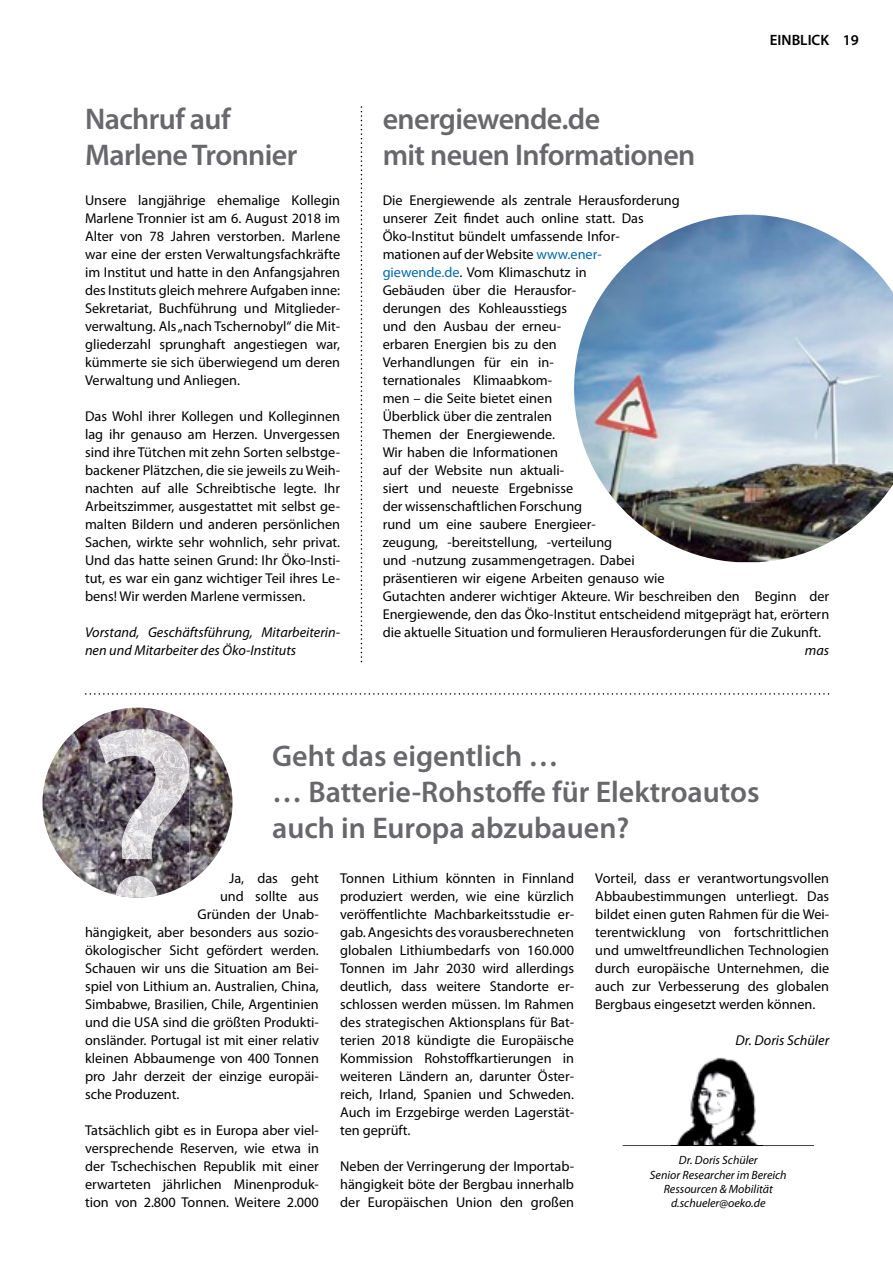
<style>
.page{position:relative;width:893px;height:1263px;background:#fff}
.page>*{position:absolute;margin:0;border:0;box-sizing:border-box;transform-origin:0 0}
.t1{font:600 30px/36px "Myriad Pro";letter-spacing:-.01em;color:#68676b}
.t2{font:600 15px "Myriad Pro";color:#000}
.t3{font:14.25px/18px "Myriad Pro";color:#000;text-align:justify}
.t4{font:italic 14.25px/18px "Myriad Pro";color:#000}
.t5{font:italic 12px/14.4px "Myriad Pro";color:#000;text-align:center}
.s1{color:#0069a7}
</style>
<div class="page">
<svg style="left:43px;top:803px;width:1px;height:16px"></svg>
<img style="left:98px;top:729px;width:91px;height:169px">
<svg style="left:623px;top:1145px;width:191px;height:1px"></svg>
<svg style="left:85px;top:693px;width:744px;height:2px"></svg>
<img style="left:672px;top:1057px;width:91px;height:89px">
<svg style="left:361px;top:106px;width:1px;height:556px"></svg>
<img style="left:574px;top:215px;width:319px;height:347px">
<h1 class="t1" style="left:85px;top:100px;width:214px">Nachruf auf<br>Marlene Tronnier</h1>
<p class="t3" style="left:85px;top:191px;width:257px">Unsere langjährige ehemalige Kollegin Marlene Tronnier ist am 6. August 2018 im Alter von 78 Jahren verstorben. Marlene war eine der ersten Verwaltungsfachkräfte im Institut und hatte in den Anfangsjahren des Instituts gleich mehrere Aufgaben inne:<br>Sekretariat, Buchführung und Mitglieder&shy;verwaltung. Als „nach Tschernobyl“ die Mit&shy;gliederzahl sprunghaft angestiegen war, kümmerte sie sich überwiegend um deren Verwaltung und Anliegen.</p>
<p class="t3" style="left:85px;top:407px;width:257px">Das Wohl ihrer Kollegen und Kolleginnen lag ihr genauso am Herzen. Unvergessen sind ihre Tütchen mit zehn Sorten selbstge&shy;backener Plätzchen, die sie jeweils zu Weih&shy;nachten auf alle Schreibtische legte. Ihr Arbeitszimmer, ausgestattet mit selbst ge&shy;malten Bildern und anderen persönlichen Sachen, wirkte sehr wohnlich, sehr privat.<br>Und das hatte seinen Grund: Ihr Öko-Insti&shy;tut, es war ein ganz wichtiger Teil ihres Le&shy;bens! Wir werden Marlene vermissen.</p>
<p class="t4" style="left:85px;top:623px;width:257px">Vorstand, Geschäftsführung, Mitarbeiterin&shy;nen und Mitarbeiter des Öko-Instituts</p>
<h1 class="t1" style="left:383px;top:100px;width:314px">energiewende.de<br>mit neuen Informationen</h1>
<p class="t2" style="left:770px;top:31px;width:91px">EINBLICK 19</p>
<p class="t3" style="left:383px;top:191px;width:448px;text-align:left">Die Energiewende als zentrale Herausforderung<br>unserer Zeit findet auch online statt. Das<br>Öko-Institut bündelt umfassende Infor-<br>mationen auf der Website <span class="s1">www.ener-<br>giewende.de</span>. Vom Klimaschutz in<br>Gebäuden über die Herausfor-<br>derungen des Kohleausstiegs<br>und den Ausbau der erneu-<br>erbaren Energien bis zu den<br>Verhandlungen für ein in-<br>ternationales Klimaabkom-<br>men – die Seite bietet einen<br>Überblick über die zentralen<br>Themen der Energiewende.<br>Wir haben die Informationen<br>auf der Website nun aktuali-<br>siert und neueste Ergebnisse<br>der wissenschaftlichen Forschung<br>rund um eine saubere Energieer-<br>zeugung, -bereitstellung, -verteilung<br>und -nutzung zusammengetragen. Dabei<br>präsentieren wir eigene Arbeiten genauso wie<br>Gutachten anderer wichtiger Akteure. Wir beschreiben den Beginn der Energiewende, den das Öko-Institut entscheidend mitgeprägt hat, erörtern die aktuelle Situation und formulieren Herausforderungen für die Zukunft.</p>
<p class="t4" style="left:805px;top:641px;width:26px">mas</p>
<h1 class="t1" style="left:272px;top:737px;width:489px">Geht das eigentlich …<br>… Batterie-Rohstoffe für Elektroautos auch in Europa abzubauen?</h1>
<p class="t3" style="left:229px;top:869px;width:91px">Ja, das geht</p>
<p class="t3" style="left:220px;top:887px;width:100px">und sollte aus</p>
<p class="t3" style="left:198px;top:905px;width:123px">Gründen der Unab-</p>
<p class="t3" style="left:85px;top:923px;width:235px">hängigkeit, aber besonders aus sozio-</p>
<p class="t3" style="left:85px;top:941px;width:235px">ökologischer Sicht gefördert werden.</p>
<p class="t3" style="left:85px;top:959px;width:235px">Schauen wir uns die Situation am Bei-</p>
<p class="t3" style="left:85px;top:977px;width:235px">spiel von Lithium an. Australien, China,</p>
<p class="t3" style="left:85px;top:995px;width:235px">Simbabwe, Brasilien, Chile, Argentinien</p>
<p class="t3" style="left:85px;top:1013px;width:235px">und die USA sind die größten Produkti-</p>
<p class="t3" style="left:85px;top:1031px;width:235px">onsländer. Portugal ist mit einer relativ</p>
<p class="t3" style="left:85px;top:1049px;width:235px">kleinen Abbaumenge von 400 Tonnen</p>
<p class="t3" style="left:85px;top:1067px;width:235px">pro Jahr derzeit der einzige europäi-</p>
<p class="t3" style="left:85px;top:1085px;width:96px">sche Produzent.</p>
<p class="t3" style="left:85px;top:1121px;width:235px">Tatsächlich gibt es in Europa aber viel&shy;versprechende Reserven, wie etwa in der Tschechischen Republik mit einer erwarteten jährlichen Minenproduk&shy;tion von 2.800 Tonnen. Weitere 2.000</p>
<p class="t3" style="left:340px;top:869px;width:235px">Tonnen Lithium könnten in Finnland produziert werden, wie eine kürzlich veröffentlichte Machbarkeitsstudie er&shy;gab. Angesichts des vorausberechneten globalen Lithiumbedarfs von 160.000<br>Tonnen im Jahr 2030 wird allerdings deutlich, dass weitere Standorte er&shy;schlossen werden müssen. Im Rahmen des strategischen Aktionsplans für Bat&shy;terien 2018 kündigte die Europäische Kommission Rohstoffkartierungen in weiteren Ländern an, darunter Öster&shy;reich, Irland, Spanien und Schweden.<br>Auch im Erzgebirge werden Lagerstät&shy;ten geprüft.</p>
<p class="t3" style="left:340px;top:1157px;width:235px">Neben der Verringerung der Importab&shy;hängigkeit böte der Bergbau innerhalb der Europäischen Union den großen</p>
<p class="t3" style="left:595px;top:869px;width:235px">Vorteil, dass er verantwortungsvollen Abbaubestimmungen unterliegt. Das bildet einen guten Rahmen für die Wei&shy;terentwicklung von fortschrittlichen und umweltfreundlichen Technologien durch europäische Unternehmen, die auch zur Verbesserung des globalen Bergbaus eingesetzt werden können.</p>
<p class="t4" style="left:736px;top:1031px;width:95px">Dr. Doris Schüler</p>
<p class="t5" style="left:650px;top:1153px;width:138px">Dr. Doris Schüler<br>Senior Researcher im Bereich<br>Ressourcen &amp; Mobilität d.schueler@oeko.de</p>
</div>
